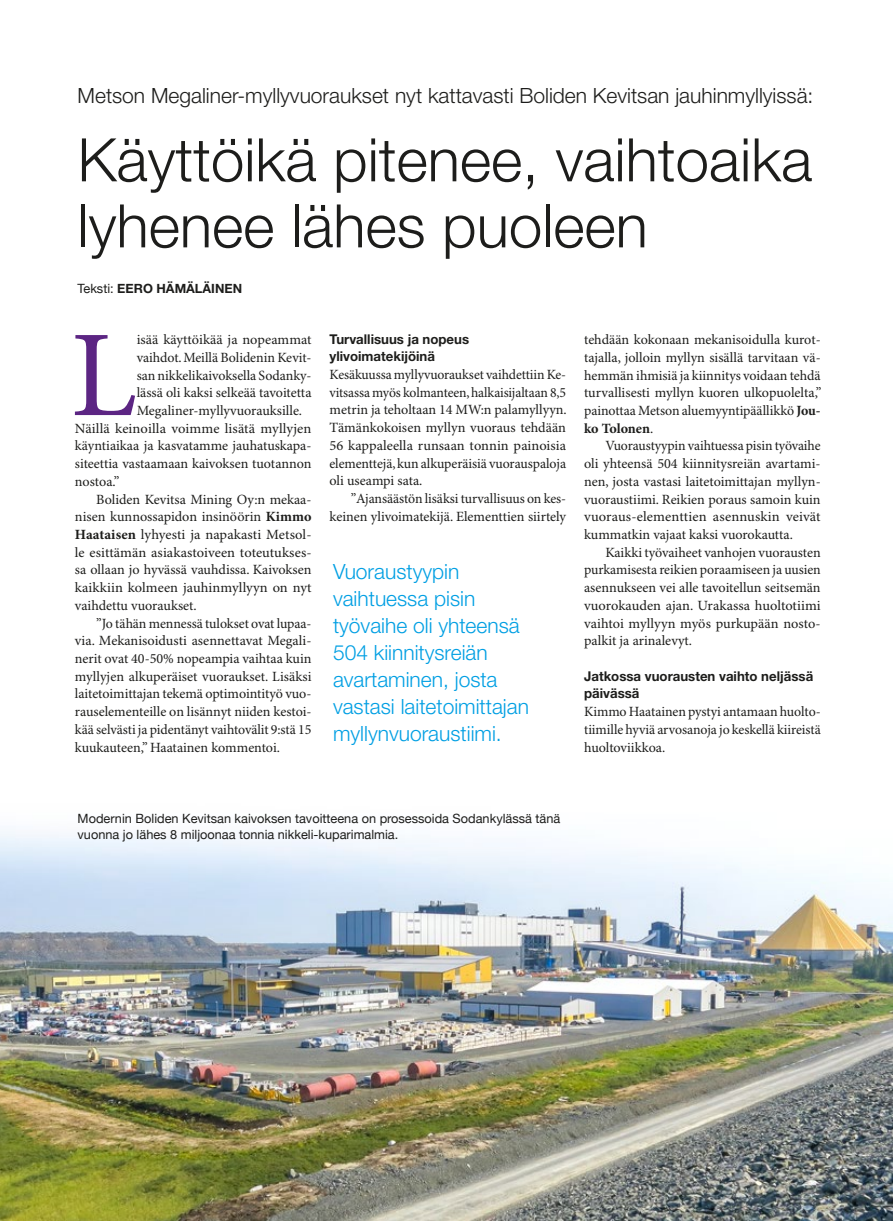
<style>
.page{position:relative;width:893px;height:1221px;background:#fff}
.page>*{position:absolute;margin:0;border:0;box-sizing:border-box;transform-origin:0 0}
.t1{font:123px "Minion Pro";color:#5c2583}
.t2{font:300 60px/66px "Helvetica Neue LT Std";color:#1d1d1b}
.t3{font:300 21px/27px "Helvetica Neue LT Std";color:#009fe3}
.t4{font:300 21px "Helvetica Neue LT Std";color:#1d1d1b}
.t5{font:14.1px/17.7px "Minion Pro";color:#1d1d1b;text-align:justify}
.t6{font:700 13.5px/17.7px "Helvetica Neue LT Std";color:#1d1d1b}
.t7{font:12.75px/16.5px "Helvetica Neue";color:#1d1d1b}
.t8{font:700 12.75px "Helvetica Neue LT Std";color:#1d1d1b}
.s1{font-family:"Helvetica Neue";font-weight:400}
.s2{font-weight:700}
</style>
<div class="page">
<img style="left:0;top:831px;width:893px;height:389px">
<h3 class="t4" style="left:78px;top:83px;width:737px">Metson Megaliner-myllyvuoraukset nyt kattavasti Boliden Kevitsan jauhinmyllyissä:</h3>
<h2 class="t2" style="left:78px;top:126px;width:736px">Käyttöikä pitenee, vaihtoaika lyhenee lähes puoleen</h2>
<p class="t8" style="left:78px;top:280px;width:166px"><span class="s1">Teksti:</span> EERO HÄMÄLÄINEN</p>
<h1 class="t1" style="left:71px;top:302px;width:68px">L</h1>
<p class="t5" style="left:137px;top:331px;width:176px">isää käyttöikää ja nopeammat</p>
<p class="t5" style="left:137px;top:349px;width:176px">vaihdot. Meillä Bolidenin Kevit-</p>
<p class="t5" style="left:137px;top:367px;width:176px">san nikkelikaivoksella Sodanky-</p>
<p class="t5" style="left:137px;top:384px;width:176px">lässä oli kaksi selkeää tavoitetta</p>
<p class="t5" style="left:137px;top:402px;width:167px">Megaliner-myllyvuorauksille.</p>
<p class="t5" style="left:75px;top:420px;width:238px">Näillä keinoilla voimme lisätä myllyjen</p>
<p class="t5" style="left:75px;top:437px;width:238px">käyntiaikaa ja kasvatamme jauhatuskapa-</p>
<p class="t5" style="left:75px;top:455px;width:238px">siteettia vastaamaan kaivoksen tuotannon</p>
<p class="t5" style="left:75px;top:473px;width:46px">nostoa.”</p>
<p class="t5" style="left:96px;top:491px;width:217px">Boliden Kevitsa Mining Oy:n mekaa-</p>
<p class="t5" style="left:75px;top:508px;width:238px">nisen kunnossapidon insinöörin <span class="s2">Kimmo</span></p>
<p class="t5" style="left:75px;top:526px;width:238px"><span class="s2">Haataisen</span> lyhyesti ja napakasti Metsol-</p>
<p class="t5" style="left:75px;top:544px;width:238px">le esittämän asiakastoiveen toteutukses-</p>
<p class="t5" style="left:75px;top:561px;width:238px">sa ollaan jo hyvässä vauhdissa. Kaivoksen</p>
<p class="t5" style="left:75px;top:579px;width:238px">kaikkiin kolmeen jauhinmyllyyn on nyt</p>
<p class="t5" style="left:75px;top:597px;width:123px">vaihdettu vuoraukset.</p>
<p class="t5" style="left:96px;top:614px;width:217px">”Jo tähän mennessä tulokset ovat lupaa-</p>
<p class="t5" style="left:75px;top:632px;width:238px">via. Mekanisoidusti asennettavat Megali-</p>
<p class="t5" style="left:75px;top:650px;width:238px">nerit ovat 40-50% nopeampia vaihtaa kuin</p>
<p class="t5" style="left:75px;top:668px;width:238px">myllyjen alkuperäiset vuoraukset. Lisäksi</p>
<p class="t5" style="left:75px;top:685px;width:238px">laitetoimittajan tekemä optimointityö vuo-</p>
<p class="t5" style="left:75px;top:703px;width:238px">rauselementeille on lisännyt niiden kestoi-</p>
<p class="t5" style="left:75px;top:721px;width:238px">kää selvästi ja pidentänyt vaihtovälit 9:stä 15</p>
<p class="t5" style="left:75px;top:738px;width:206px">kuukauteen,” Haatainen kommentoi.</p>
<p class="t6" style="left:330px;top:329px;width:141px">Turvallisuus ja nopeus ylivoimatekijöinä</p>
<p class="t5" style="left:330px;top:366px;width:239px">Kesäkuussa myllyvuoraukset vaihdettiin Ke&shy;vitsassa myös kolmanteen, halkaisijaltaan 8,5 metrin ja teholtaan 14 MW:n palamyllyyn.<br>Tämänkokoisen myllyn vuoraus tehdään 56 kappaleella runsaan tonnin painoisia elementtejä, kun alkuperäisiä vuorauspaloja oli useampi sata.</p>
<p class="t5" style="left:330px;top:490px;width:238px;text-align:right">”Ajansäästön lisäksi turvallisuus on kes&shy;keinen ylivoimatekijä. Elementtien siirtely</p>
<h3 class="t3" style="left:333px;top:557px;width:197px">Vuoraustyypin vaihtuessa pisin työvaihe oli yhteensä<br>504 kiinnitysreiän avartaminen, josta vastasi laitetoimittajan myllynvuoraustiimi.</h3>
<p class="t5" style="left:584px;top:331px;width:239px">tehdään kokonaan mekanisoidulla kurot&shy;tajalla, jolloin myllyn sisällä tarvitaan vä&shy;hemmän ihmisiä ja kiinnitys voidaan tehdä turvallisesti myllyn kuoren ulkopuolelta,” painottaa Metson aluemyyntipäällikkö <span class="s2">Jou&shy;ko Tolonen</span>.</p>
<p class="t5" style="left:584px;top:437px;width:238px;text-indent:21px">Vuoraustyypin vaihtuessa pisin työvaihe oli yhteensä 504 kiinnitysreiän avartami&shy;nen, josta vastasi laitetoimittajan myllyn&shy;vuoraustiimi. Reikien poraus samoin kuin vuoraus-elementtien asennuskin veivät kummatkin vajaat kaksi vuorokautta.</p>
<p class="t5" style="left:584px;top:544px;width:238px;text-indent:21px">Kaikki työvaiheet vanhojen vuorausten purkamisesta reikien poraamiseen ja uusien asennukseen vei alle tavoitellun seitsemän vuorokauden ajan. Urakassa huoltotiimi vaihtoi myllyyn myös purkupään nosto&shy;palkit ja arinalevyt.</p>
<p class="t6" style="left:584px;top:666px;width:231px">Jatkossa vuorausten vaihto neljässä päivässä</p>
<p class="t5" style="left:584px;top:703px;width:238px">Kimmo Haatainen pystyi antamaan huolto&shy;tiimille hyviä arvosanoja jo keskellä kiireistä huoltoviikkoa.</p>
<p class="t7" style="left:78px;top:810px;width:484px">Modernin Boliden Kevitsan kaivoksen tavoitteena on prosessoida Sodankylässä tänä vuonna jo lähes 8 miljoonaa tonnia nikkeli-kuparimalmia.</p>
</div>
